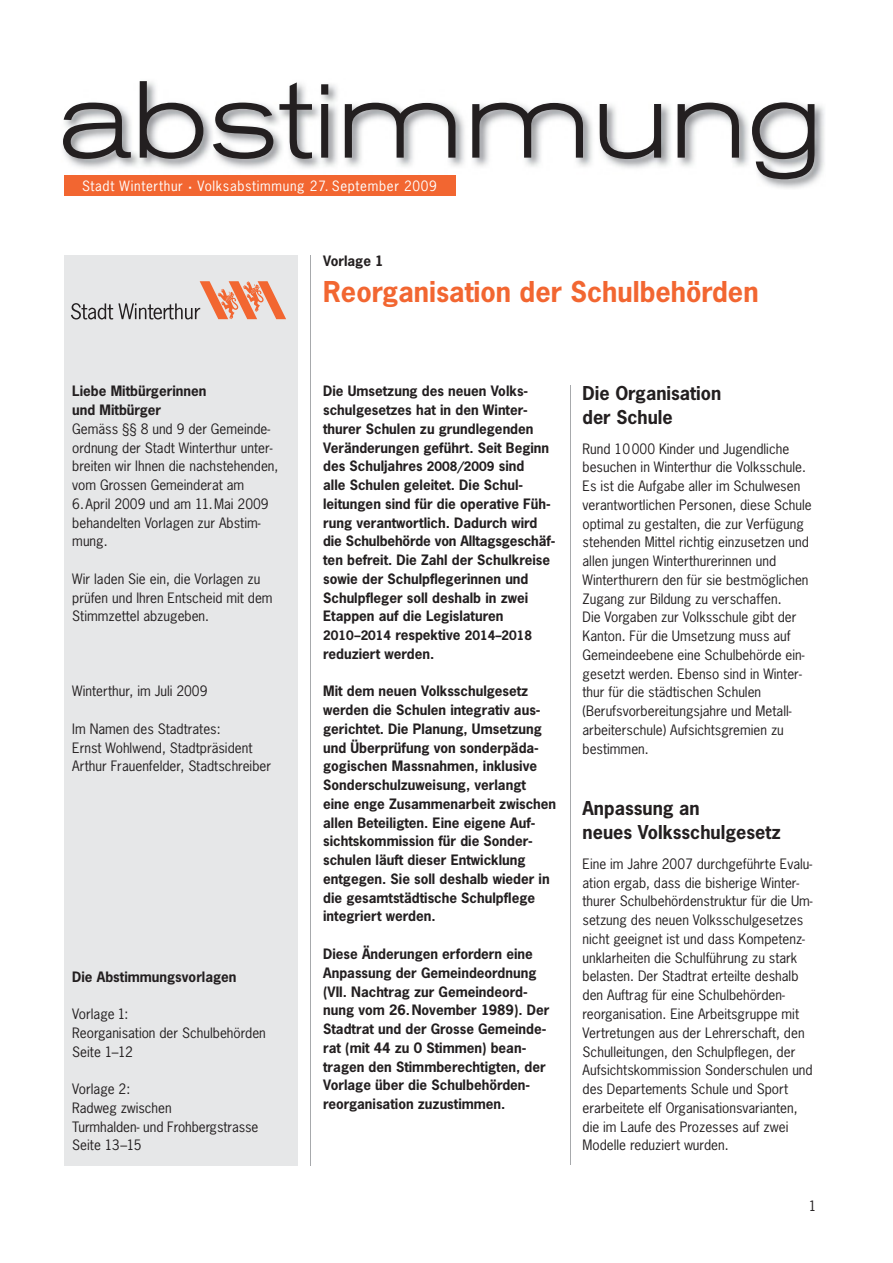
<style>
.page{position:relative;width:893px;height:1263px;background:#fff}
.page>*{position:absolute;margin:0;border:0;box-sizing:border-box;transform-origin:0 0}
.t1{font:300 expanded 108.3px "Akzidenz Grotesk BE";letter-spacing:.01em;color:#231f20}
.t2{font:700 27px "News Gothic Std";color:#f26631}
.t3{font:700 18px/24px "News Gothic Std";color:#231f20}
.t4{font:13.5px/18.8px "News Gothic Std";color:#231f20}
.t5{font:700 13.5px/18.8px "News Gothic Std";color:#231f20}
.t6{font:13.35px "News Gothic Std";letter-spacing:.05em;color:#fff}
.t7{font:700 12.3px "News Gothic Std";color:#231f20}
.s1{font-weight:700}
.s2{font-size:12.3px}
.s3{font-size:13.5px}
</style>
<div class="page">
<div style="left:64px;top:255px;width:234px;height:910px;background:#e6e7e8"></div>
<hr style="left:310px;top:255px;width:1px;height:910px;background:#a7a9ac">
<hr style="left:570px;top:386px;width:1px;height:779px;background:#a7a9ac">
<svg style="left:71px;top:281px;width:215px;height:38px"></svg>
<img style="left:63px;top:82px;width:762px;height:108px">
<div style="left:64px;top:175px;width:391px;height:21px;background:#f26631"></div>
<h1 class="t1" style="left:59px;top:81px;width:765px">abstimmung</h1>
<p class="t6" style="left:82px;top:180px;width:102px">Stadt Winterthur</p>
<p class="t6" style="left:89px;top:180px;width:350px">Stadt Winterthur<span class="s1">·</span> Volksabstimmung 27. September 2009</p>
<p class="t6" style="left:195px;top:180px;width:247px"><span class="s1">·</span> Volksabstimmung 30. November 2008</p>
<p class="t5" style="left:72px;top:383px;width:136px">Liebe Mitbürgerinnen und Mitbürger</p>
<p class="t4" style="left:72px;top:420px;width:208px">Gemäss §§ 8 und 9 der Gemeinde&shy;ordnung der Stadt Winterthur unter&shy;breiten wir Ihnen die nachstehenden, vom Grossen Gemeinderat am</p>
<p class="t4" style="left:72px;top:495px;width:198px">6. April 2009 und am 11. Mai 2009 behandelten Vorlagen zur Abstim&shy;mung.</p>
<p class="t4" style="left:72px;top:570px;width:202px">Wir laden Sie ein, die Vorlagen zu prüfen und Ihren Entscheid mit dem<br>Stimmzettel abzugeben.</p>
<p class="t4" style="left:72px;top:683px;width:137px">Winterthur, im Juli 2009</p>
<p class="t4" style="left:72px;top:720px;width:200px">Im Namen des Stadtrates:<br>Ernst Wohlwend, Stadt präsident<br>Arthur Frauenfelder, Stadtschreiber</p>
<p class="t5" style="left:72px;top:968px;width:166px">Die Abstimmungsvorlagen</p>
<p class="t4" style="left:72px;top:1005px;width:195px">Vorlage 1:<br>Reorganisation der Schulbehörden<br>Seite 1–12</p>
<p class="t4" style="left:72px;top:1080px;width:188px">Vorlage 2:<br>Radweg zwischen<br>Turmhalden- und Frohbergstrasse<br>Seite 13–15</p>
<p class="t5" style="left:323px;top:252px;width:62px">Vorlage 1</p>
<h2 class="t2" style="left:323px;top:281px;width:437px">Reorganisation der Schulbehörden</h2>
<p class="t5" style="left:323px;top:383px;width:234px">Die Umsetzung des neuen Volks&shy;schulgesetzes hat in den Winter&shy;thurer Schulen zu grundlegenden Veränderungen geführt. Seit Beginn des Schuljahres <span class="s2">2008/2009</span> sind<br>alle Schulen geleitet. Die Schul&shy;leitungen sind für die operative Füh&shy;rung verantwortlich. Dadurch wird die Schulbehörde von Alltagsgeschäf&shy;ten befreit. Die Zahl der Schulkreise sowie der Schulpflegerinnen und Schulpfleger soll deshalb in zwei Etappen auf die Legislaturen</p>
<p class="t7" style="left:323px;top:631px;width:210px">2010–2014 <span class="s3">respektive</span> 2014–2018</p>
<p class="t5" style="left:323px;top:645px;width:113px">reduziert werden.</p>
<p class="t5" style="left:323px;top:683px;width:235px">Mit dem neuen Volksschulgesetz werden die Schulen integrativ aus&shy;gerichtet. Die Planung, Umsetzung und Überprüfung von sonderpäda&shy;gogischen Massnahmen, inklusive Sonderschulzuweisung, verlangt<br>eine enge Zusammenarbeit zwischen allen Beteiligten. Eine eigene Auf&shy;sichtskommission für die Sonder&shy;schulen läuft dieser Entwicklung entgegen. Sie soll deshalb wieder in die gesamtstädtische Schulpflege integriert werden.</p>
<p class="t5" style="left:323px;top:945px;width:228px">Diese Änderungen erfordern eine<br>Anpassung der Gemeindeordnung (VII. Nachtrag zur Gemeindeord&shy;nung vom 26. November 1989). Der<br>Stadtrat und der Grosse Gemeinde&shy;rat (mit 44 zu 0 Stimmen) bean&shy;tragen den Stimmberechtigten, der<br>Vorlage über die Schulbehörden&shy;reorganisation zuzustimmen.</p>
<h3 class="t3" style="left:583px;top:382px;width:140px">Die Organisation der Schule</h3>
<p class="t4" style="left:583px;top:440px;width:231px">Rund 10 000 Kinder und Jugendliche besuchen in Winterthur die Volksschule.<br>Es ist die Aufgabe aller im Schulwesen verantwortlichen Personen, diese Schule optimal zu gestalten, die zur Verfügung stehenden Mittel richtig einzusetzen und allen jungen Winterthurerinnen und Winterthurern den für sie bestmöglichen Zugang zur Bildung zu verschaffen.<br>Die Vorgaben zur Volksschule gibt der Kanton. Für die Umsetzung muss auf Gemeindeebene eine Schulbehörde ein&shy;gesetzt werden. Ebenso sind in Winter&shy;thur für die städtischen Schulen (Berufsvorbereitungsjahre und Metall&shy;arbeiterschule) Aufsichtsgremien zu bestimmen.</p>
<h3 class="t3" style="left:583px;top:798px;width:200px">Anpassung an<br>neues Volksschulgesetz</h3>
<p class="t4" style="left:583px;top:855px;width:232px">Eine im Jahre 2007 durchgeführte Evalu&shy;ation ergab, dass die bisherige Winter&shy;thurer Schulbehördenstruktur für die Um&shy;setzung des neuen Volksschulgesetzes nicht geeignet ist und dass Kompetenz&shy;unklarheiten die Schulführung zu stark belasten. Der Stadtrat erteilte deshalb den Auftrag für eine Schulbehörden&shy;reorganisation. Eine Arbeitsgruppe mit Vertretungen aus der Lehrerschaft, den Schulleitungen, den Schulpflegen, der Aufsichtskommission Sonderschulen und des Departements Schule und Sport erarbeitete elf Organisationsvarianten, die im Laufe des Prozesses auf zwei Modelle reduziert wurden.</p>
<p class="t4" style="left:809px;top:1198px;width:9px">1</p>
</div>
